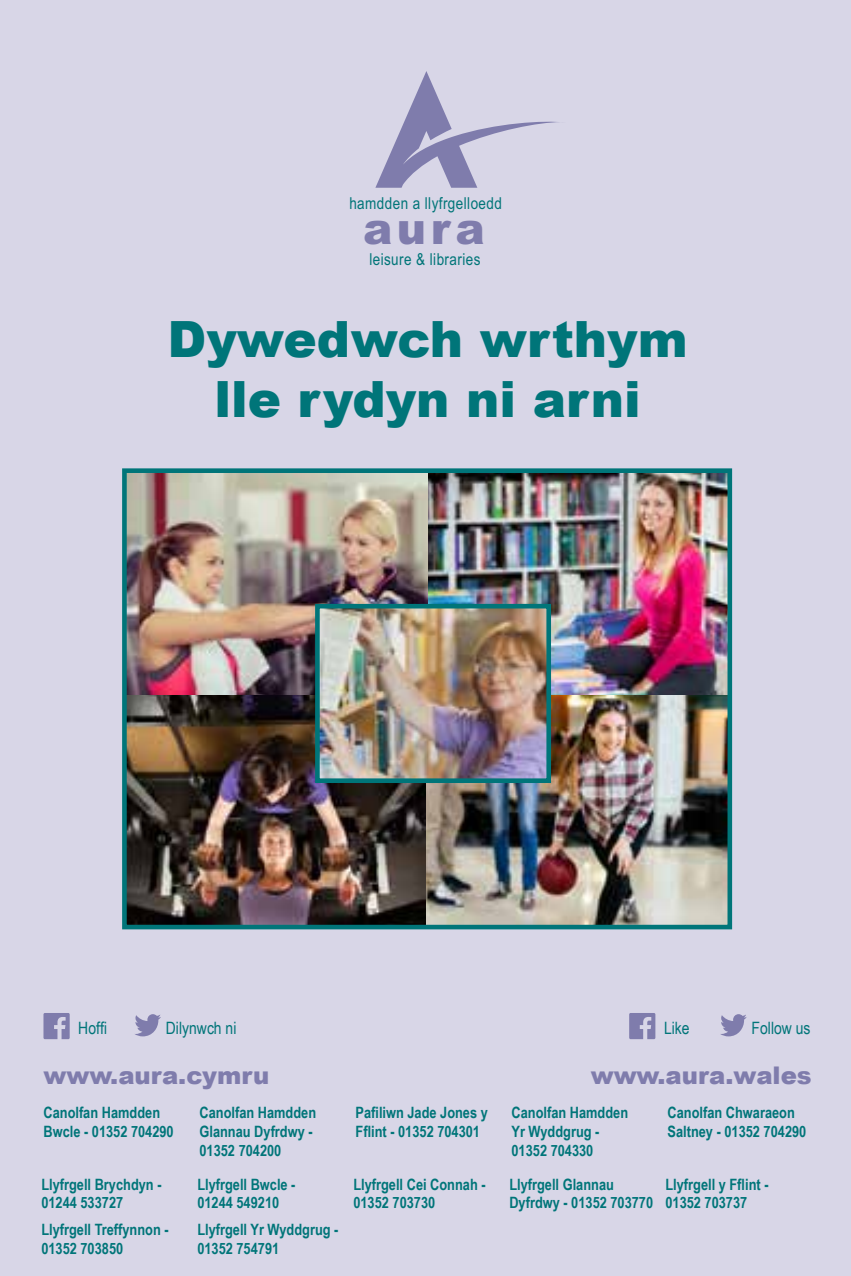
<style>
.page{position:relative;width:851px;height:1276px;background:#fff}
.page>*{position:absolute;margin:0;border:0;box-sizing:border-box;transform-origin:0 0}
.t1{font:900 49.8px/60px "Arial";color:#007579;text-align:center}
.t2{font:900 44.1px "Arial";color:#7f7cac}
.t3{font:900 24.3px "Arial";color:#7f7cac}
.t4{font:17.1px "Arial Narrow";color:#007579}
.t5{font:16.5px "Arial Narrow";letter-spacing:.025em;color:#007578}
.t6{font:700 15.6px/18.6px "Arial Narrow";color:#007579}
</style>
<div class="page">
<div style="left:0;top:0;width:850px;height:1276px;background:#d8d6e7"></div>
<svg style="left:375px;top:71px;width:184px;height:117px"></svg>
<img style="left:427px;top:474px;width:299px;height:221px">
<img style="left:425px;top:695px;width:301px;height:228px">
<img style="left:128px;top:474px;width:299px;height:221px">
<img style="left:128px;top:695px;width:297px;height:228px">
<div style="left:122px;top:468px;width:610px;height:461px;border:5px solid #007579"></div>
<img style="left:321px;top:610px;width:224px;height:167px">
<div style="left:315px;top:604px;width:236px;height:179px;border:5px solid #007579"></div>
<svg style="left:629px;top:1013px;width:26px;height:26px"></svg>
<svg style="left:720px;top:1014px;width:26px;height:22px"></svg>
<svg style="left:43px;top:1013px;width:27px;height:26px"></svg>
<svg style="left:135px;top:1014px;width:26px;height:22px"></svg>
<p class="t5" style="left:349px;top:191px;width:154px">hamdden a llyfrgelloedd</p>
<h2 class="t2" style="left:363px;top:196px;width:123px">aura</h2>
<p class="t5" style="left:369px;top:247px;width:113px">leisure &amp; libraries</p>
<h1 class="t1" style="left:167px;top:308px;width:521px">Dywedwch wrthym lle rydyn ni arni</h1>
<p class="t4" style="left:78px;top:1015px;width:30px">Hoffi</p>
<p class="t4" style="left:166px;top:1015px;width:72px">Dilynwch ni</p>
<h3 class="t3" style="left:43px;top:1057px;width:227px">www.aura.cymru</h3>
<p class="t4" style="left:664px;top:1015px;width:27px">Like</p>
<p class="t4" style="left:751px;top:1015px;width:60px">Follow us</p>
<h3 class="t3" style="left:590px;top:1057px;width:222px">www.aura.wales</h3>
<p class="t6" style="left:43px;top:1102px;width:132px">Canolfan Hamdden<br>Bwcle - 01352 704290</p>
<p class="t6" style="left:199px;top:1102px;width:118px">Canolfan Hamdden<br>Glannau Dyfrdwy -<br>01352 704200</p>
<p class="t6" style="left:355px;top:1102px;width:134px">Pafiliwn Jade Jones y<br>Fflint - 01352 704301</p>
<p class="t6" style="left:511px;top:1102px;width:118px">Canolfan Hamdden<br>Yr Wyddgrug -<br>01352 704330</p>
<p class="t6" style="left:667px;top:1102px;width:140px">Canolfan Chwaraeon<br>Saltney - 01352 704290</p>
<p class="t6" style="left:41px;top:1174px;width:122px">Llyfrgell Brychdyn -<br>01244 533727</p>
<p class="t6" style="left:41px;top:1220px;width:129px">Llyfrgell Treffynnon -<br>01352 703850</p>
<p class="t6" style="left:353px;top:1174px;width:134px">Llyfrgell Cei Connah -<br>01352 703730</p>
<p class="t6" style="left:509px;top:1174px;width:145px">Llyfrgell Glannau<br>Dyfrdwy - 01352 703770</p>
<p class="t6" style="left:665px;top:1174px;width:105px">Llyfrgell y Fflint -<br>01352 703737</p>
<p class="t6" style="left:197px;top:1174px;width:100px">Llyfrgell Bwcle -<br>01244 549210</p>
<p class="t6" style="left:197px;top:1220px;width:143px">Llyfrgell Yr Wyddgrug -<br>01352 754791</p>
</div>
